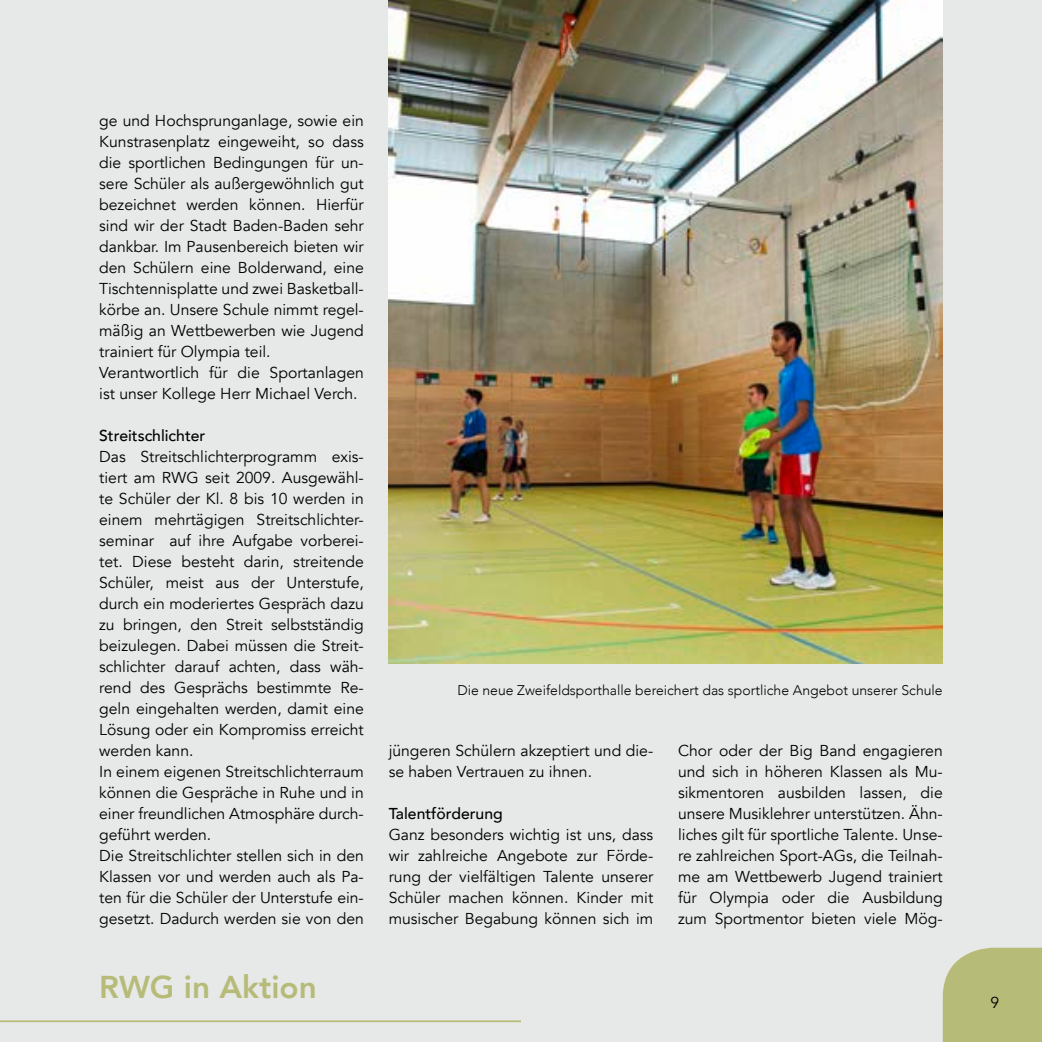
<style>
.page{position:relative;width:1042px;height:1042px;background:#e7e8e8}
.page>*{position:absolute;margin:0;border:0;box-sizing:border-box;transform-origin:0 0}
.t1{font:800 31.5px "Avenir";color:#b7bb78}
.Text_Artikel_normal{font:15.75px/21px "Avenir";color:#000;text-align:justify}
.Text_Artikel_normal-2{font:500 15.75px "Avenir";color:#000}
.Bildunterschrift{font:300 14px "Avenir";color:#000}
</style>
<div class="page">
<div style="left:943px;top:947px;width:99px;height:95px;background:#b7bb78"></div>
<hr style="left:0;top:1020px;width:521px;height:2px;background:#b7bb78">
<img style="left:389px;top:0;width:554px;height:663px">
<p class="Text_Artikel_normal" style="left:99px;top:110px;width:266px">ge und Hochsprunganlage, sowie ein Kunstrasenplatz eingeweiht, so dass die sportlichen Bedingungen für un&shy;sere Schüler als außergewöhnlich gut bezeichnet werden können. Hierfür sind wir der Stadt Baden-Baden sehr dankbar. Im Pausenbereich bieten wir den Schülern eine Bolderwand, eine Tischtennisplatte und zwei Basketball&shy;körbe an. Unsere Schule nimmt regel&shy;mäßig an Wettbewerben wie Jugend trainiert für Olympia teil.</p>
<p class="Text_Artikel_normal" style="left:99px;top:362px;width:266px">Verantwortlich für die Sportanlagen ist unser Kollege Herr Michael Verch.</p>
<p class="Text_Artikel_normal-2" style="left:99px;top:422px;width:108px">Streitschlichter</p>
<p class="Text_Artikel_normal" style="left:99px;top:446px;width:266px">Das Streitschlichterprogramm exis&shy;tiert am RWG seit 2009. Ausgewähl&shy;te Schüler der Kl. 8 bis 10 werden in einem mehrtägigen Streitschlichter&shy;seminar auf ihre Aufgabe vorberei&shy;tet. Diese besteht darin, streitende Schüler, meist aus der Unterstufe, durch ein moderiertes Gespräch dazu zu bringen, den Streit selbstständig beizulegen. Dabei müssen die Streit&shy;schlichter darauf achten, dass wäh&shy;rend des Gesprächs bestimmte Re&shy;geln eingehalten werden, damit eine Lösung oder ein Kompromiss erreicht werden kann.</p>
<p class="Text_Artikel_normal" style="left:99px;top:761px;width:266px">In einem eigenen Streitschlichterraum können die Gespräche in Ruhe und in einer freundlichen Atmosphäre durch&shy;geführt werden.</p>
<p class="Text_Artikel_normal" style="left:99px;top:845px;width:266px">Die Streitschlichter stellen sich in den Klassen vor und werden auch als Pa&shy;ten für die Schüler der Unterstufe ein&shy;gesetzt. Dadurch werden sie von den</p>
<h1 class="t1" style="left:99px;top:962px;width:219px">RWG in Aktion</h1>
<p class="Bildunterschrift" style="left:457px;top:682px;width:487px">Die neue Zweifeldsporthalle bereichert das sportliche Angebot unserer Schule</p>
<p class="Text_Artikel_normal" style="left:389px;top:740px;width:266px">jüngeren Schülern akzeptiert und die&shy;se haben Vertrauen zu ihnen.</p>
<p class="Text_Artikel_normal-2" style="left:389px;top:800px;width:116px">Talentförderung</p>
<p class="Text_Artikel_normal" style="left:389px;top:824px;width:266px">Ganz besonders wichtig ist uns, dass wir zahlreiche Angebote zur Förde&shy;rung der vielfältigen Talente unserer Schüler machen können. Kinder mit musischer Begabung können sich im</p>
<p class="Text_Artikel_normal" style="left:678px;top:740px;width:266px">Chor oder der Big Band engagieren und sich in höheren Klassen als Mu&shy;sikmentoren ausbilden lassen, die unsere Musiklehrer unterstützen. Ähn&shy;liches gilt für sportliche Talente. Unse&shy;re zahlreichen Sport-AGs, die Teilnah&shy;me am Wettbewerb Jugend trainiert für Olympia oder die Ausbildung zum Sportmentor bieten viele Mög-</p>
<p class="Text_Artikel_normal" style="left:990px;top:992px;width:10px">9</p>
</div>
